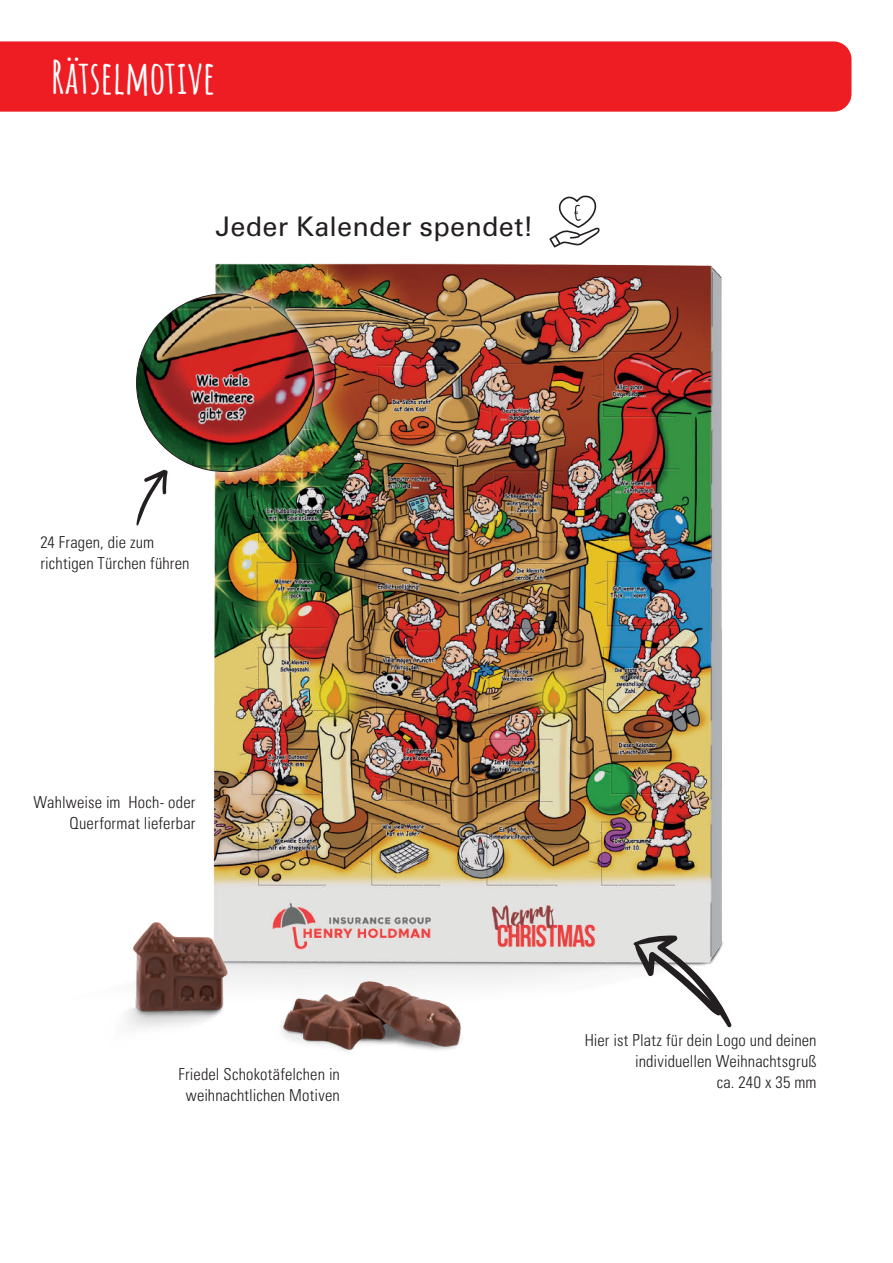
<style>
.page{position:relative;width:893px;height:1263px;background:#fff}
.page>*{position:absolute;margin:0;border:0;box-sizing:border-box;transform-origin:0 0}
.t1{font:700 45px "Amatic SC";letter-spacing:-.005em;color:#fff}
.t2{font:27px "Univers LT Pro 55 Roman";letter-spacing:.005em;color:#231f20}
.t3{font:300 condensed 16.5px/21px "Univers LT Pro";letter-spacing:.01em;color:#231f20;text-align:right}
</style>
<div class="page">
<img style="left:213px;top:247px;width:509px;height:737px">
<img style="left:289px;top:884px;width:175px;height:168px">
<img style="left:127px;top:884px;width:162px;height:155px">
<div style="left:120px;top:278px;width:210px;height:210px;background:#fff;opacity:.89"></div>
<img style="left:137px;top:294px;width:177px;height:177px;border-radius:89px">
<svg style="left:136px;top:470px;width:32px;height:56px"></svg>
<svg style="left:633px;top:935px;width:99px;height:93px"></svg>
<svg style="left:549px;top:195px;width:51px;height:52px"></svg>
<div style="left:0;top:41px;width:851px;height:71px;background:#ee1d23"></div>
<h1 class="t1" style="left:51px;top:43px;width:166px">Rätselmotive</h1>
<h2 class="t2" style="left:215px;top:208px;width:319px">Jeder Kalender spendet!</h2>
<p class="t3" style="left:40px;top:531px;width:151px;text-align:left">24 Fragen, die zum richtigen Türchen führen</p>
<p class="t3" style="left:34px;top:790px;width:163px">Wahlweise im Hoch- oder<br>Querformat lieferbar</p>
<p class="t3" style="left:178px;top:1062px;width:163px;text-align:center">Friedel Schokotäfelchen in weihnachtlichen Motiven</p>
<p class="t3" style="left:585px;top:1028px;width:233px">Hier ist Platz für dein Logo und deinen individuellen Weihnachtsgruß<br>ca. 240 x 35 mm</p>
</div>
